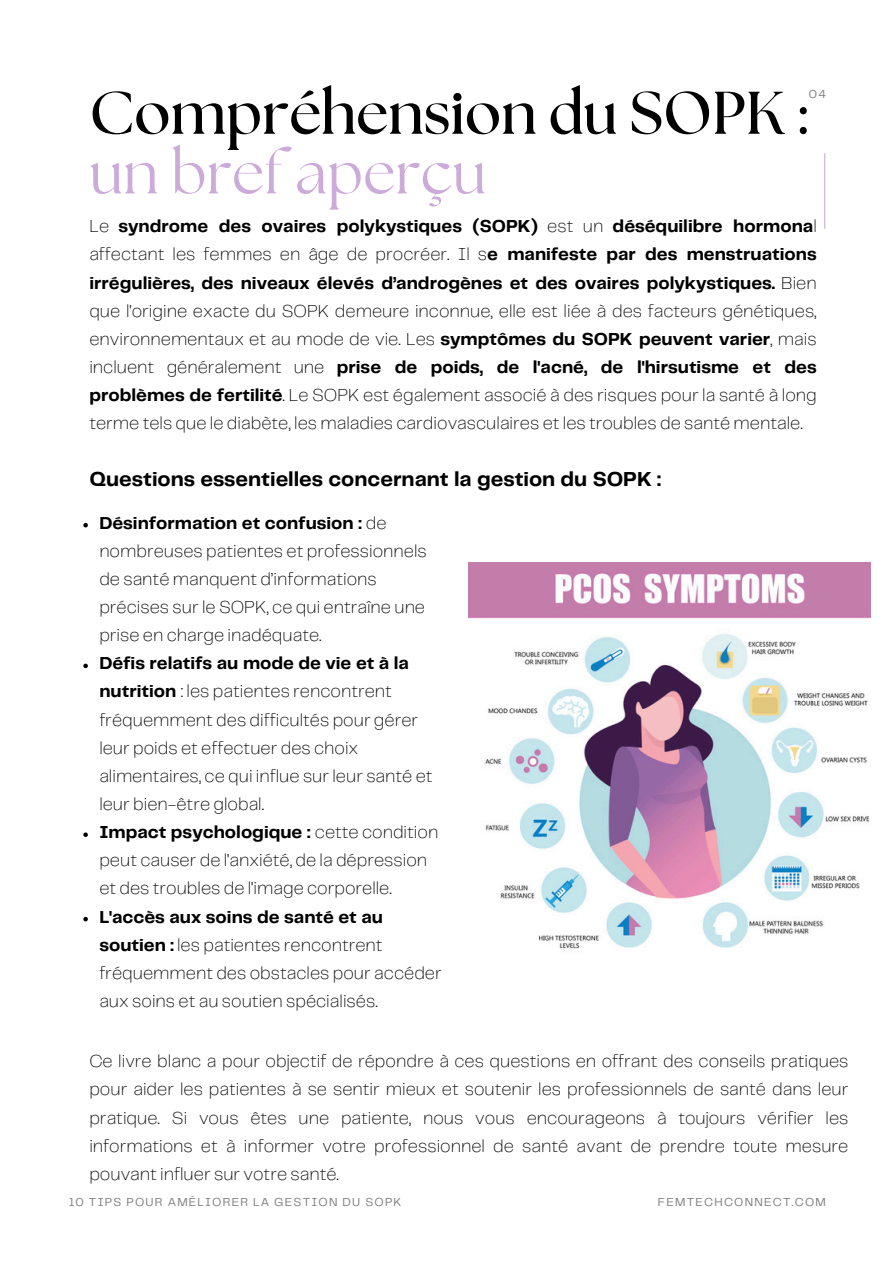
<style>
.page{position:relative;width:894px;height:1264px;background:#fff}
.page>*{position:absolute;margin:0;border:0;box-sizing:border-box;transform-origin:0 0}
.t1{font:700 60px/59.7px "The Seasons";color:#000}
.t2{font:700 21px "Telegraf";color:#000}
.t3{font:200 18px/28.2px "Telegraf";color:#000}
.t4{font:12px "Telegraf";letter-spacing:.1em;color:#7f7f7f}
.s1{font-weight:400;color:#ccaada}
.s2{font-weight:700}
</style>
<div class="page">
<hr style="left:824px;top:153px;width:1px;height:76px;background:#ccaada">
<svg style="left:83px;top:523px;width:5px;height:4px"></svg>
<svg style="left:83px;top:663px;width:5px;height:5px"></svg>
<svg style="left:83px;top:832px;width:5px;height:5px"></svg>
<svg style="left:83px;top:916px;width:5px;height:5px"></svg>
<img style="left:469px;top:562px;width:401px;height:387px">
<h1 class="t1" style="left:89px;top:86px;width:718px">Compréhension du SOPK : <span class="s1">un bref aperçu</span></h1>
<p class="t3" style="left:89px;top:213px;width:728px;text-align:justify">Le <span class="s2">syndrome des ovaires polykystiques (SOPK)</span> est un <span class="s2">déséquilibre hormona</span>l affectant les femmes en âge de procréer. Il s<span class="s2">e manifeste par des menstruations irrégulières, des niveaux élevés d’androgènes et des ovaires polykystiques.</span> Bien que l'origine exacte du SOPK demeure inconnue, elle est liée à des facteurs génétiques, environnementaux et au mode de vie. Les <span class="s2">symptômes du SOPK peuvent varier</span>, mais incluent généralement une <span class="s2">prise de poids, de l'acné, de l'hirsutisme et des problèmes de fertilité</span>. Le SOPK est également associé à des risques pour la santé à long terme tels que le diabète, les maladies cardiovasculaires et les troubles de santé mentale.</p>
<h3 class="t4" style="left:808px;top:89px;width:18px">04</h3>
<p class="t2" style="left:89px;top:470px;width:573px">Questions essentielles concernant la gestion du SOPK :</p>
<h2 class="t3" style="left:99px;top:509px;width:329px"><span class="s2">Désinformation et confusion :</span> de nombreuses patientes et professionnels de santé manquent d’informations précises sur le SOPK, ce qui entraîne une prise en charge inadéquate.</h2>
<p class="t3" style="left:99px;top:650px;width:334px"><span class="s2">Défis relatifs au mode de vie et à la nutrition</span> : les patientes rencontrent fréquemment des difficultés pour gérer leur poids et effectuer des choix alimentaires, ce qui influe sur leur santé et leur bien-être global.</p>
<p class="t3" style="left:99px;top:819px;width:340px"><span class="s2">Impact psychologique :</span> cette condition peut causer de l'anxiété, de la dépression et des troubles de l'image corporelle.</p>
<p class="t3" style="left:99px;top:903px;width:344px"><span class="s2">L'accès aux soins de santé et au soutien :</span> les patientes rencontrent fréquemment des obstacles pour accéder aux soins et au soutien spécialisés.</p>
<p class="t3" style="left:89px;top:1048px;width:760px;text-align:justify">Ce livre blanc a pour objectif de répondre à ces questions en offrant des conseils pratiques pour aider les patientes à se sentir mieux et soutenir les professionnels de santé dans leur pratique. Si vous êtes une patiente, nous vous encourageons à toujours vérifier les informations et à informer votre professionnel de santé avant de prendre toute mesure pouvant influer sur votre santé.</p>
<h3 class="t4" style="left:69px;top:1197px;width:334px">10 TIPS POUR AMÉLIORER LA GESTION DU SOPK</h3>
<p class="t4" style="left:657px;top:1197px;width:169px">FEMTECHCONNECT.COM</p>
</div>
